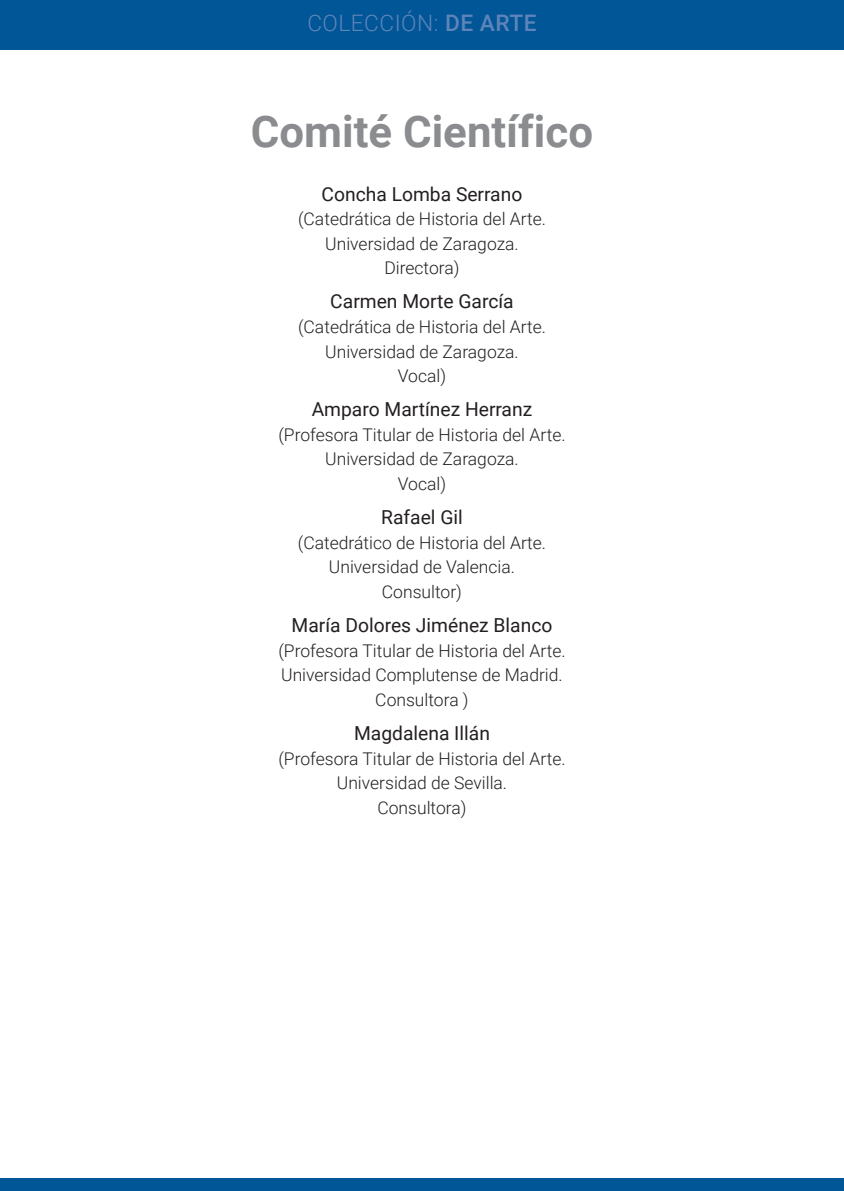
<style>
.page{position:relative;width:844px;height:1191px;background:#fff}
.page>*{position:absolute;margin:0;border:0;box-sizing:border-box;transform-origin:0 0}
.director{font:700 43.75px "Roboto";color:#8a8c8f}
.t1{font:300 22.75px "Roboto";letter-spacing:.02em;color:#5e84b9}
.texto{font:19.25px "Roboto";color:#231f20}
.texto-2{font:300 17.5px/24.5px "Roboto";color:#231f20;text-align:center}
.s1{font-weight:500}
</style>
<div class="page">
<div style="left:0;top:0;width:843px;height:50px;background:#015698"></div>
<div style="left:0;top:1178px;width:843px;height:13px;background:#015698"></div>
<h2 class="t1" style="left:307px;top:7px;width:231px">COLECCIÓN: <span class="s1">DE ARTE</span></h2>
<p class="director" style="left:251px;top:101px;width:344px">Comité Científico</p>
<p class="texto" style="left:321px;top:180px;width:202px">Concha Lomba Serrano</p>
<p class="texto-2" style="left:298px;top:206px;width:249px">(Catedrática de Historia del Arte.<br>Universidad de Zaragoza.<br>Directora)</p>
<p class="texto" style="left:330px;top:288px;width:185px">Carmen Morte García</p>
<p class="texto-2" style="left:298px;top:314px;width:249px">(Catedrática de Historia del Arte.<br>Universidad de Zaragoza.<br>Vocal)</p>
<p class="texto" style="left:311px;top:396px;width:222px">Amparo Martínez Herranz</p>
<p class="texto-2" style="left:278px;top:422px;width:288px">(Profesora Titular de Historia del Arte.<br>Universidad de Zaragoza.<br>Vocal)</p>
<p class="texto" style="left:381px;top:504px;width:83px">Rafael Gil</p>
<p class="texto-2" style="left:298px;top:530px;width:250px">(Catedrático de Historia del Arte.<br>Universidad de Valencia.<br>Consultor)</p>
<p class="texto" style="left:291px;top:612px;width:262px">María Dolores Jiménez Blanco</p>
<p class="texto-2" style="left:278px;top:638px;width:288px">(Profesora Titular de Historia del Arte.<br>Universidad Complutense de Madrid.<br>Consultora )</p>
<p class="texto" style="left:354px;top:720px;width:137px">Magdalena Illán</p>
<p class="texto-2" style="left:278px;top:745px;width:288px">(Profesora Titular de Historia del Arte.<br>Universidad de Sevilla.<br>Consultora)</p>
</div>
